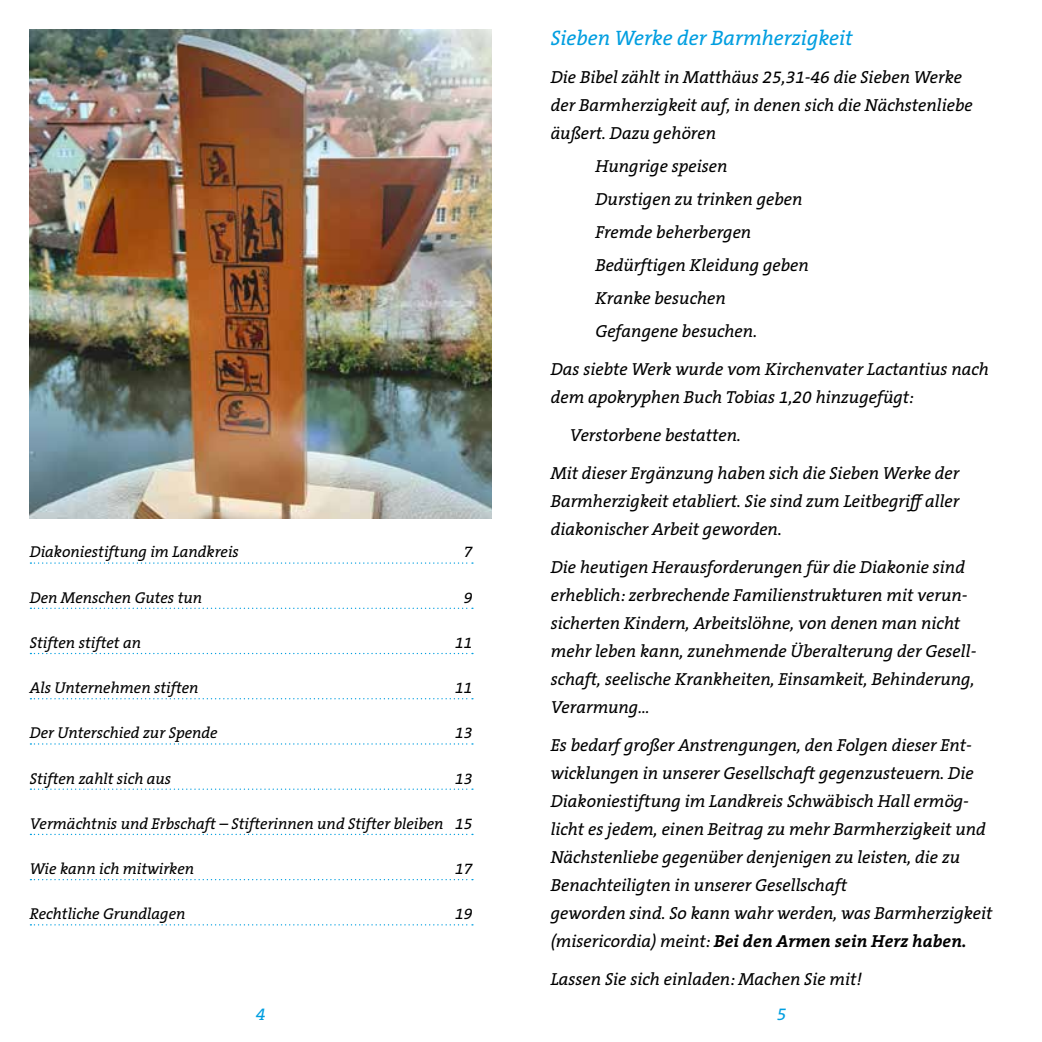
<style>
.page{position:relative;width:1042px;height:1042px;background:#fff}
.page>*{position:absolute;margin:0;border:0;box-sizing:border-box;transform-origin:0 0}
.t1{font:italic 21px "The Serif B W5 Plain";color:#009ee0}
.t2{font:italic 17.5px/28px "The Serif B W5 Plain";color:#000}
.t3{font:italic 700 17.5px "The Serif";color:#000}
.t4{font:italic 17.5px "The Serif B W5 Plain";color:#009ee0}
.t5{font:italic 15.75px "The Serif B W5 Plain";color:#000}
.s1{font-family:"The Serif B W5 Plain";font-weight:400}
</style>
<div class="page">
<img style="left:30px;top:30px;width:461px;height:488px">
<svg style="left:30px;top:562px;width:443px;height:2px"></svg>
<svg style="left:30px;top:607px;width:443px;height:2px"></svg>
<svg style="left:30px;top:653px;width:443px;height:1px"></svg>
<svg style="left:30px;top:698px;width:443px;height:1px"></svg>
<svg style="left:30px;top:743px;width:443px;height:1px"></svg>
<svg style="left:30px;top:788px;width:443px;height:2px"></svg>
<svg style="left:30px;top:834px;width:443px;height:1px"></svg>
<svg style="left:30px;top:879px;width:443px;height:1px"></svg>
<svg style="left:30px;top:924px;width:443px;height:1px"></svg>
<p class="t5" style="left:30px;top:542px;width:211px">Diakoniestiftung im Landkreis</p>
<p class="t5" style="left:464px;top:542px;width:10px">7</p>
<p class="t5" style="left:30px;top:587px;width:174px">Den Menschen Gutes tun</p>
<p class="t5" style="left:464px;top:587px;width:10px">9</p>
<p class="t5" style="left:30px;top:632px;width:113px">Stiften stiftet an</p>
<p class="t5" style="left:455px;top:632px;width:19px">11</p>
<p class="t5" style="left:30px;top:678px;width:170px">Als Unternehmen stiften</p>
<p class="t5" style="left:455px;top:678px;width:19px">11</p>
<p class="t5" style="left:30px;top:723px;width:189px">Der Unterschied zur Spende</p>
<p class="t5" style="left:455px;top:723px;width:19px">13</p>
<p class="t5" style="left:30px;top:768px;width:143px">Stiften zahlt sich aus</p>
<p class="t5" style="left:455px;top:768px;width:19px">13</p>
<p class="t5" style="left:30px;top:813px;width:444px">Vermächtnis und Erbschaft – Stifterinnen und Stifter bleiben 15</p>
<p class="t5" style="left:30px;top:858px;width:166px">Wie kann ich mitwirken</p>
<p class="t5" style="left:455px;top:858px;width:19px">17</p>
<p class="t5" style="left:30px;top:904px;width:157px">Rechtliche Grundlagen</p>
<p class="t5" style="left:455px;top:904px;width:19px">19</p>
<p class="t4" style="left:256px;top:1003px;width:11px">4</p>
<p class="t1" style="left:551px;top:25px;width:303px">Sieben Werke der Barmherzigkeit</p>
<p class="t2" style="left:551px;top:63px;width:423px">Die Bibel zählt in Matthäus 25,31-46 die Sieben Werke der Barmherzigkeit auf, in denen sich die Nächstenliebe äußert. Dazu gehören</p>
<p class="t2" style="left:595px;top:150px;width:215px;line-height:32.9px">Hungrige speisen<br>Durstigen zu trinken geben<br>Fremde beherbergen<br>Bedürftigen Kleidung geben<br>Kranke besuchen<br>Gefangene besuchen.</p>
<p class="t2" style="left:551px;top:355px;width:440px">Das siebte Werk wurde vom Kirchenvater Lactantius nach dem apokryphen Buch Tobias 1,20 hinzugefügt:</p>
<p class="t2" style="left:551px;top:416px;width:410px;line-height:38px;text-indent:19px">Verstorbene bestatten.<br>Mit dieser Ergänzung haben sich die Sieben Werke der</p>
<p class="t2" style="left:551px;top:487px;width:410px">Barmherzigkeit etabliert. Sie sind zum Leitbegriff aller diakonischer Arbeit geworden.</p>
<p class="t2" style="left:551px;top:553px;width:427px">Die heutigen Herausforderungen für die Diakonie sind erheblich: zerbrechende Familienstrukturen mit verun&shy;sicherten Kindern, Arbeitslöhne, von denen man nicht mehr leben kann, zunehmende Überalterung der Gesell&shy;schaft, seelische Krankheiten, Einsamkeit, Behinderung, Verarmung…</p>
<p class="t2" style="left:551px;top:731px;width:443px">Es bedarf großer Anstrengungen, den Folgen dieser Ent&shy;wicklungen in unserer Gesellschaft gegenzusteuern. Die Diakoniestiftung im Landkreis Schwäbisch Hall ermög&shy;licht es jedem, einen Beitrag zu mehr Barmherzigkeit und Nächstenliebe gegenüber denjenigen zu leisten, die zu Benachteiligten in unserer Gesellschaft<br>geworden sind. So kann wahr werden, was Barmherzigkeit</p>
<p class="t3" style="left:551px;top:926px;width:417px"><span class="s1">(misericordia) meint:</span> Bei den Armen sein Herz haben.</p>
<p class="t2" style="left:551px;top:965px;width:313px">Lassen Sie sich einladen: Machen Sie mit!</p>
<p class="t4" style="left:776px;top:1003px;width:11px">5</p>
</div>
